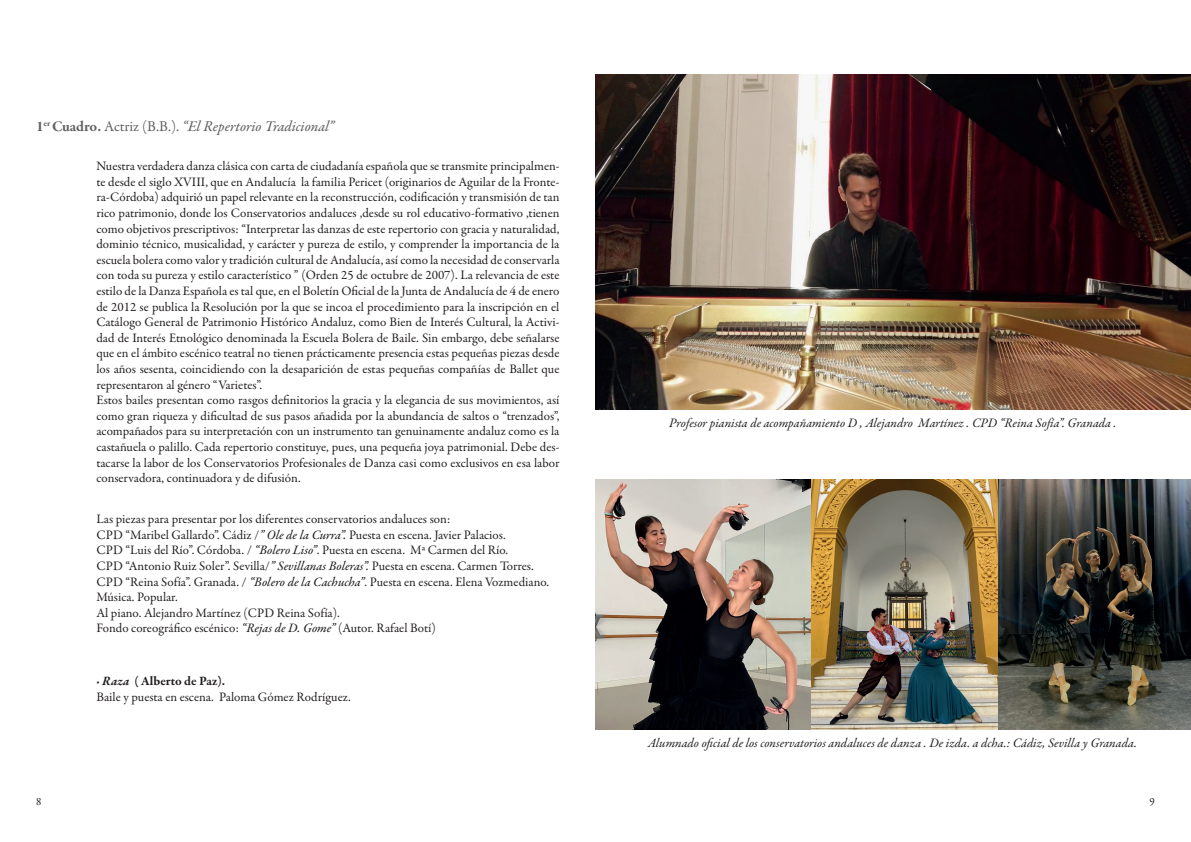
<style>
.page{position:relative;width:1191px;height:842px;background:#fff}
.page>*{position:absolute;margin:0;border:0;box-sizing:border-box;transform-origin:0 0}
.t1{font:15px "Garamond Premr Pro Med It";color:#616164}
.t2{font:13px/15.6px "Garamond Premr Pro";color:#231f20}
.t3{font:italic 13px "Garamond Premr Pro";color:#231f20}
.t4{font:11px "Garamond Premr Pro";color:#231f20}
.s1{font-family:"Garamond Premr Pro";font-weight:700}
.s2{font-family:"Garamond Premr Pro"}
.s3{font-family:"Garamond Premr Pro Med It"}
.s4{font-weight:700;font-style:italic}
.s5{font-weight:700}
</style>
<div class="page">
<img style="left:595px;top:75px;width:596px;height:334px">
<img style="left:595px;top:479px;width:595px;height:251px">
<p class="t1" style="left:36px;top:116px;width:300px"><span class="s1">1</span><sup>er</sup> <span class="s1">Cuadro.</span> <span class="s2">Actriz (B.B.).</span> “El Repertorio Tradicional”</p>
<p class="t2" style="left:96px;top:159px;width:464px">Nuestra verdadera danza clásica con carta de ciudadanía española que se transmite principalmen&shy;te desde el siglo XVIII, que en Andalucía la familia Pericet (originarios de Aguilar de la Fronte&shy;ra-Córdoba) adquirió un papel relevante en la reconstrucción, codificación y transmisión de tan rico patrimonio, donde los Conservatorios andaluces ,desde su rol educativo-formativo ,tienen como objetivos prescriptivos: “Interpretar las danzas de este repertorio con gracia y naturalidad, dominio técnico, musicalidad, y carácter y pureza de estilo, y comprender la importancia de la escuela bolera como valor y tradición cultural de Andalucía, así como la necesidad de conservarla con toda su pureza y estilo característico ” (Orden 25 de octubre de 2007). La relevancia de este estilo de la Danza Española es tal que, en el Boletín Oficial de la Junta de Andalucía de 4 de enero de 2012 se publica la Resolución por la que se incoa el procedimiento para la inscripción en el Catálogo General de Patrimonio Histórico Andaluz, como Bien de Interés Cultural, la Activi&shy;dad de Interés Etnológico denominada la Escuela Bolera de Baile. Sin embargo, debe señalarse que en el ámbito escénico teatral no tienen prácticamente presencia estas pequeñas piezas desde los años sesenta, coincidiendo con la desaparición de estas pequeñas compañías de Ballet que representaron al género “Varietes”.<br>Estos bailes presentan como rasgos definitorios la gracia y la elegancia de sus movimientos, así como gran riqueza y dificultad de sus pasos añadida por la abundancia de saltos o “trenzados”, acompañados para su interpretación con un instrumento tan genuinamente andaluz como es la castañuela o palillo. Cada repertorio constituye, pues, una pequeña joya patrimonial. Debe des&shy;tacarse la labor de los Conservatorios Profesionales de Danza casi como exclusivos en esa labor conservadora, continuadora y de difusión.</p>
<p class="t2" style="left:96px;top:512px;width:454px">Las piezas para presentar por los diferentes conservatorios andaluces son:<br>CPD “Maribel Gallardo”. Cádiz /<span class="s3">” Ole de la Curra”.</span> Puesta en escena. Javier Palacios.<br>CPD “Luis del Río”. Córdoba. / <span class="s3">“Bolero Liso”</span>. Puesta en escena. Mª Carmen del Río.<br>CPD “Antonio Ruiz Soler”. Sevilla/<span class="s3">” Sevillanas Boleras”.</span> Puesta en escena. Carmen Torres.<br>CPD “Reina Sofía”. Granada. / <span class="s3">“Bolero de la Cachucha”</span>. Puesta en escena. Elena Vozmediano.<br>Música. Popular.<br>Al piano. Alejandro Martínez (CPD Reina Sofía).<br>Fondo coreográfico escénico: <span class="s3">“Rejas de D. Gome”</span> (Autor. Rafael Botí)</p>
<p class="t2" style="left:96px;top:674px;width:256px"><span class="s4">· Raza</span> <span class="s5">( Alberto de Paz).<br></span>Baile y puesta en escena. Paloma Gómez Rodríguez.</p>
<p class="t3" style="left:669px;top:415px;width:449px">Profesor pianista de acompañamiento D , Alejandro Martínez . CPD “Reina Sofía”. Granada .</p>
<p class="t3" style="left:648px;top:734px;width:490px">Alumnado oficial de los conservatorios andaluces de danza . De izda. a dcha.: Cádiz, Sevilla y Granada.</p>
<p class="t4" style="left:36px;top:794px;width:7px">8</p>
<p class="t4" style="left:1149px;top:794px;width:7px">9</p>
</div>
